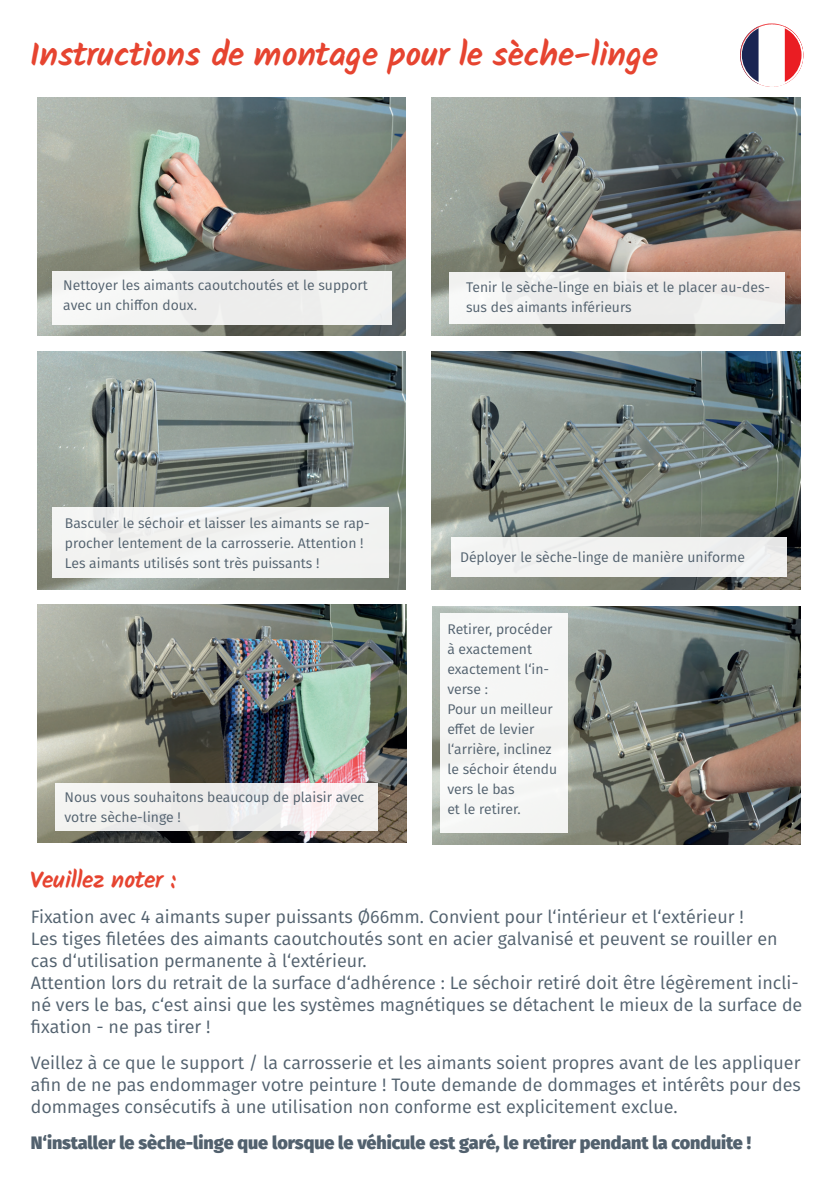
<style>
.page{position:relative;width:840px;height:1191px;background:#fff}
.page>*{position:absolute;margin:0;border:0;box-sizing:border-box;transform-origin:0 0}
.t1{font:700 34px "Kalam";color:#e64430}
.t2{font:700 24px "Kalam";color:#e64430}
.t3{font:18px/22px "Fira Sans";color:#52616e}
.t4{font:800 18px "Fira Sans";letter-spacing:-.005em;color:#52616e}
.t5{font:14px/20px "Fira Sans";color:#52616e}
</style>
<div class="page">
<svg style="left:740px;top:23px;width:62px;height:64px"></svg>
<img style="left:431px;top:351px;width:369px;height:238px">
<img style="left:37px;top:98px;width:368px;height:238px">
<img style="left:38px;top:604px;width:368px;height:239px">
<img style="left:431px;top:98px;width:369px;height:237px">
<img style="left:432px;top:606px;width:368px;height:238px">
<div style="left:52px;top:271px;width:339px;height:54px;background:#f2f2f1"></div>
<div style="left:449px;top:272px;width:335px;height:51px;background:#efedec"></div>
<div style="left:55px;top:782px;width:322px;height:48px;background:linear-gradient(to right,#eff0ee,#f2edee)"></div>
<div style="left:451px;top:537px;width:335px;height:39px;background:#f1f2f0"></div>
<div style="left:439px;top:614px;width:128px;height:219px;background:#f5f6f5"></div>
<img style="left:37px;top:351px;width:368px;height:238px">
<div style="left:52px;top:507px;width:336px;height:71px;background:#f2f3f1"></div>
<h1 class="t1" style="left:30px;top:35px;width:628px">Instructions de montage pour le sèche-linge</h1>
<p class="t5" style="left:63px;top:275px;width:306px">Nettoyer les aimants caoutchoutés et le support avec un chiffon doux.</p>
<p class="t5" style="left:465px;top:276px;width:305px">Tenir le sèche-linge en biais et le placer au-des&shy;sus des aimants inférieurs</p>
<p class="t5" style="left:65px;top:513px;width:306px">Basculer le séchoir et laisser les aimants se rap&shy;procher lentement de la carrosserie. Attention !<br>Les aimants utilisés sont très puissants !</p>
<p class="t5" style="left:64px;top:786px;width:301px">Nous vous souhaitons beaucoup de plaisir avec votre sèche-linge !</p>
<p class="t5" style="left:460px;top:547px;width:286px">Déployer le sèche-linge de manière uniforme</p>
<p class="t5" style="left:447px;top:618px;width:111px">Retirer, procéder à exactement exactement l‘in&shy;verse :<br>Pour un meilleur effet de levier l‘arrière, inclinez le séchoir étendu vers le bas<br>et le retirer.</p>
<h2 class="t2" style="left:31px;top:865px;width:147px">Veuillez noter :</h2>
<p class="t3" style="left:31px;top:905px;width:772px">Fixation avec 4 aimants super puissants Ø66mm. Convient pour l‘intérieur et l‘extérieur !<br>Les tiges filetées des aimants caoutchoutés sont en acier galvanisé et peuvent se rouiller en cas d‘utilisation permanente à l‘extérieur.<br>Attention lors du retrait de la surface d‘adhérence : Le séchoir retiré doit être légèrement incli&shy;né vers le bas, c‘est ainsi que les systèmes magnétiques se détachent le mieux de la surface de fixation - ne pas tirer !</p>
<p class="t3" style="left:31px;top:1051px;width:771px;text-align:justify">Veillez à ce que le support / la carrosserie et les aimants soient propres avant de les appliquer afin de ne pas endommager votre peinture ! Toute demande de dommages et intérêts pour des dommages consécutifs à une utilisation non conforme est explicitement exclue.</p>
<p class="t4" style="left:31px;top:1126px;width:721px">N‘installer le sèche-linge que lorsque le véhicule est garé, le retirer pendant la conduite !</p>
</div>
